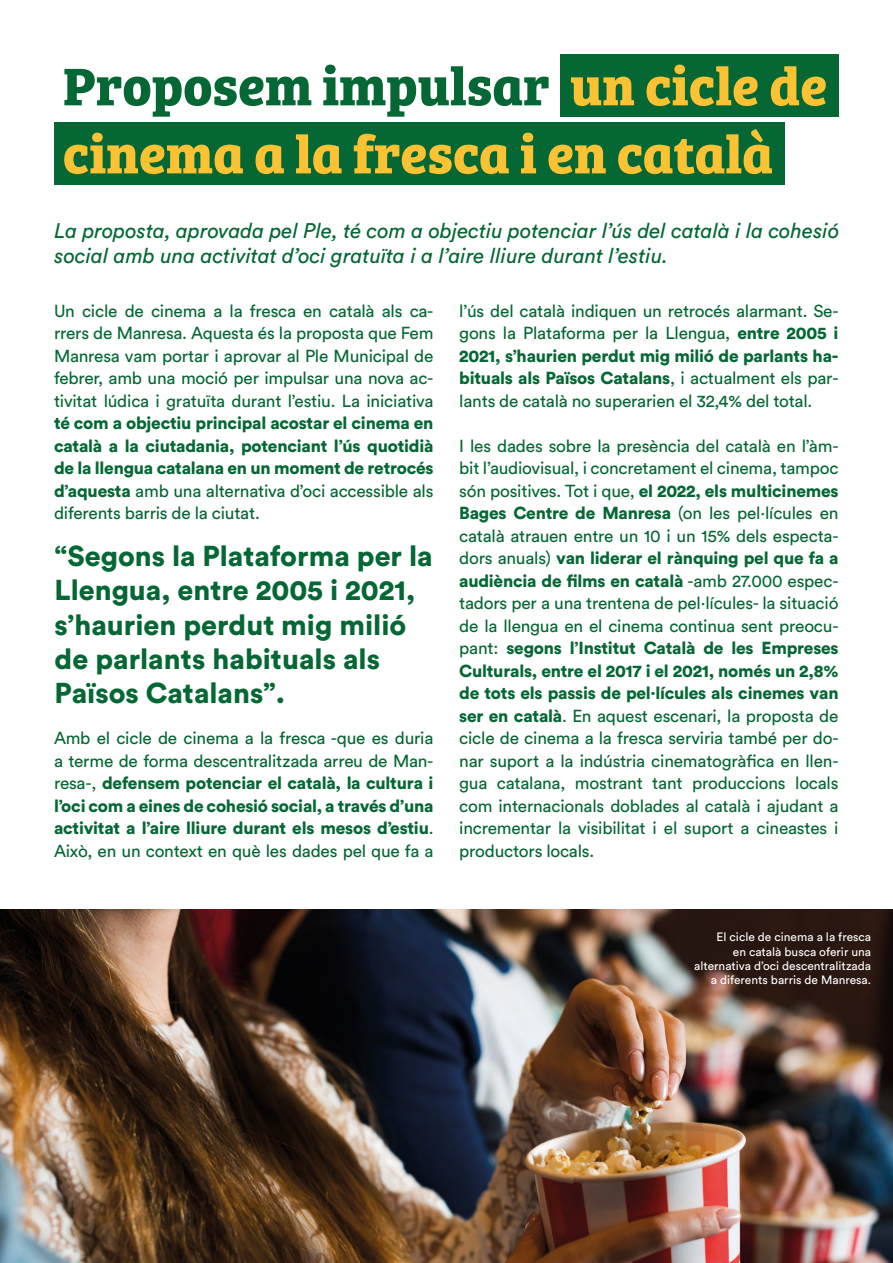
<style>
.page{position:relative;width:893px;height:1263px;background:#fff}
.page>*{position:absolute;margin:0;border:0;box-sizing:border-box;transform-origin:0 0}
.t1{font:700 54.75px/68.1px "Bree Serif";color:#fbc234}
.t2{font:900 28.5px/34.2px "Circular Std";color:#046734}
.t3{font:italic 21px/25.2px "Circular Std";color:#046734}
.t4{font:17.25px/22.5px "Circular Std";letter-spacing:-.015em;color:#046734;text-align:justify}
.t5{font:12px/14.4px "Circular Std";color:#fff;text-align:right}
.s1{color:#046734}
.s2{font-weight:900}
</style>
<div class="page">
<img style="left:0;top:909px;width:893px;height:354px">
<div style="left:560px;top:54px;width:278px;height:63px;background:#046734"></div>
<div style="left:54px;top:122px;width:731px;height:63px;background:#046734"></div>
<p class="t1" style="left:63px;top:49px;width:766px"><span class="s1">Proposem impulsar</span> un cicle de cinema a la fresca i en català</p>
<p class="t3" style="left:54px;top:218px;width:786px">La proposta, aprovada pel Ple, té com a objectiu potenciar l’ús del català i la cohesió social amb una activitat d’oci gratuïta i a l’aire lliure durant l’estiu.</p>
<p class="t4" style="left:54px;top:299px;width:381px">Un cicle de cinema a la fresca en català als ca&shy;rrers de Manresa. Aquesta és la proposta que Fem Manresa vam portar i aprovar al Ple Municipal de febrer, amb una moció per impulsar una nova ac&shy;tivitat lúdica i gratuïta durant l’estiu. La iniciativa <span class="s2">té com a objectiu principal acostar el cinema en català a la ciutadania, potenciant l’ús quotidià de la llengua catalana en un moment de retrocés d’aquesta</span> amb una alternativa d’oci accessible als diferents barris de la ciutat.</p>
<p class="t2" style="left:55px;top:538px;width:380px">“Segons la Plataforma per la<br>Llengua, entre 2005 i 2021, s’haurien perdut mig milió de parlants habituals als<br>Països Catalans”.</p>
<p class="t4" style="left:54px;top:726px;width:381px">Amb el cicle de cinema a la fresca -que es duria a terme de forma descentralitzada arreu de Man&shy;resa-, <span class="s2">defensem potenciar el català, la cultura i l’oci com a eines de cohesió social, a través d’una activitat a l’aire lliure durant els mesos d’estiu</span>.<br>Això, en un context en què les dades pel que fa a</p>
<p class="t4" style="left:459px;top:299px;width:381px">l’ús del català indiquen un retrocés alarmant. Se&shy;gons la Plataforma per la Llengua, <span class="s2">entre 2005 i 2021, s’haurien perdut mig milió de parlants ha&shy;bituals als Països Catalans</span>, i actualment els par&shy;lants de català no superarien el 32,4% del total.</p>
<p class="t4" style="left:459px;top:434px;width:381px">I les dades sobre la presència del català en l’àm&shy;bit l’audiovisual, i concretament el cinema, tampoc són positives. Tot i que, <span class="s2">el 2022, els multicinemes Bages Centre de Manresa</span> (on les pel·lícules en català atrauen entre un 10 i un 15% dels especta&shy;dors anuals) <span class="s2">van liderar el rànquing pel que fa a audiència de films en català</span> -amb 27.000 espec&shy;tadors per a una trentena de pel·lícules- la situació de la llengua en el cinema continua sent preocu&shy;pant: <span class="s2">segons l’Institut Català de les Empreses Culturals, entre el 2017 i el 2021, només un 2,8% de tots els passis de pel·lícules als cinemes van ser en català</span>. En aquest escenari, la proposta de cicle de cinema a la fresca serviria també per do&shy;nar suport a la indústria cinematogràfica en llen&shy;gua catalana, mostrant tant produccions locals com internacionals doblades al català i ajudant a incrementar la visibilitat i el suport a cineastes i productors locals.</p>
<p class="t5" style="left:694px;top:929px;width:179px">El cicle de cinema a la fresca<br>en català busca oferir una alternativa d’oci descentralitzada a diferents barris de Manresa.</p>
</div>
